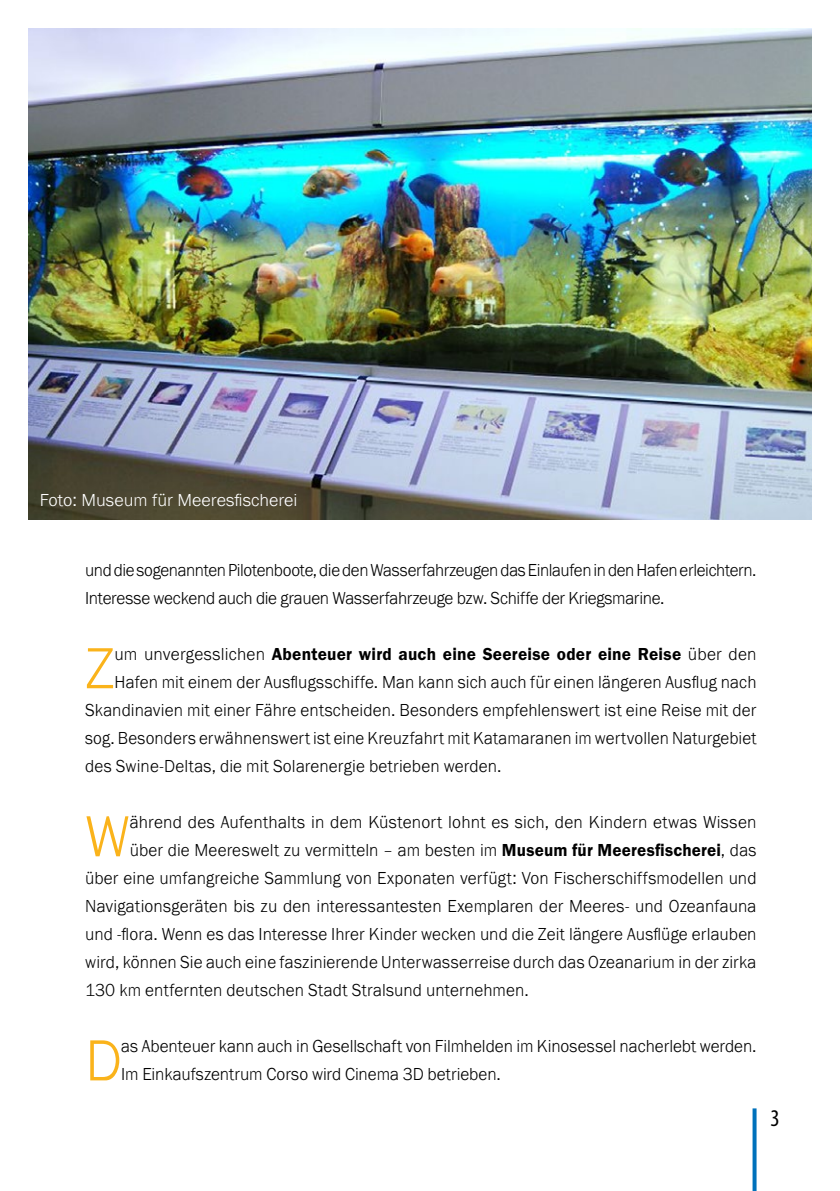
<style>
.page{position:relative;width:840px;height:1191px;background:#fff}
.page>*{position:absolute;margin:0;border:0;box-sizing:border-box;transform-origin:0 0}
.t1{font:300 60px "Franklin Gothic URW";color:#fab31b;scale:.95 1}
.t2{font:condensed 24px "Myriad Pro";color:#000}
.t3{font:300 18px/28px "Franklin Gothic URW";letter-spacing:.005em;color:#000;text-align:justify;scale:.95 1}
.t4{font:300 18px/28px "Franklin Gothic URW";letter-spacing:-.02em;color:#000;scale:.94 1}
.t5{font:300 18px "Franklin Gothic URW";letter-spacing:.005em;color:#000;scale:.96 1}
.t6{font:18px "Franklin Gothic URW Dem";letter-spacing:.015em;color:#000;scale:.96 1}
.t7{font:300 18px "Franklin Gothic URW";color:#fff}
.s1{font-family:"Franklin Gothic URW";font-weight:300}
.s2{font-family:"Franklin Gothic URW Dem";font-weight:400}
</style>
<div class="page">
<svg style="left:752px;top:1108px;width:4px;height:83px"></svg>
<img style="left:28px;top:28px;width:783px;height:492px">
<p class="t7" style="left:40px;top:488px;width:259px">Foto: Museum für Meeresfischerei</p>
<p class="t4" style="left:85px;top:556px;width:715px">und die sogenannten Pilotenboote, die den Wasserfahrzeugen das Einlaufen in den Hafen erleichtern.<br>I nteresse weckend auch die grauen Wasserfahrzeuge bzw. Schiffe der Kriegsmarine.</p>
<h1 class="t1" style="left:85px;top:631px;width:32px">Z</h1>
<p class="t6" style="left:114px;top:643px;width:670px"><span class="s1">um unvergesslichen</span> Abenteuer wird auch eine Seereise oder eine Reise <span class="s1">über den</span></p>
<p class="t3" style="left:85px;top:668px;width:708px;text-indent:29px">Hafen mit einem der Ausflugsschiffe. Man kann sich auch für einen längeren Ausflug nach Skandinavien mit einer Fähre entscheiden. Besonders empfehlenswert ist eine Reise mit der sog. Besonders erwähnenswert ist eine Kreuzfahrt mit Katamaranen im wertvollen Naturgebiet des Swine-Deltas, die mit Solarenergie betrieben werden.</p>
<h1 class="t1" style="left:85px;top:799px;width:46px">W</h1>
<p class="t5" style="left:130px;top:811px;width:654px">ährend des Aufenthalts in dem Küstenort lohnt es sich, den Kindern etwas Wissen</p>
<p class="t3" style="left:130px;top:836px;width:660px">über die Meereswelt zu vermitteln – am besten im <span class="s2">Museum für Meeresfischerei</span>, das</p>
<p class="t3" style="left:85px;top:864px;width:707px">über eine umfangreiche Sammlung von Exponaten verfügt: Von Fischerschiffsmodellen und</p>
<p class="t3" style="left:85px;top:892px;width:707px">Navigationsgeräten bis zu den interessantesten Exemplaren der Meeres- und Ozeanfauna</p>
<p class="t3" style="left:85px;top:920px;width:708px">und -flora. Wenn es das I nteresse I hrer Kinder wecken und die Zeit längere Ausflüge erlauben</p>
<p class="t3" style="left:85px;top:948px;width:707px">wird, können Sie auch eine faszinierende Unterwasserreise durch das Ozeanarium in der zirka</p>
<p class="t3" style="left:85px;top:976px;width:468px">130 km entfernten deutschen Stadt Stralsund unternehmen.</p>
<h1 class="t1" style="left:85px;top:1023px;width:40px">D</h1>
<p class="t3" style="left:121px;top:1032px;width:670px">as Abenteuer kann auch in Gesellschaft von Filmhelden im Kinosessel nacherlebt werden.<br>I m Einkaufszentrum Corso wird Cinema 3D betrieben.</p>
<h2 class="t2" style="left:770px;top:1104px;width:11px">3</h2>
</div>
